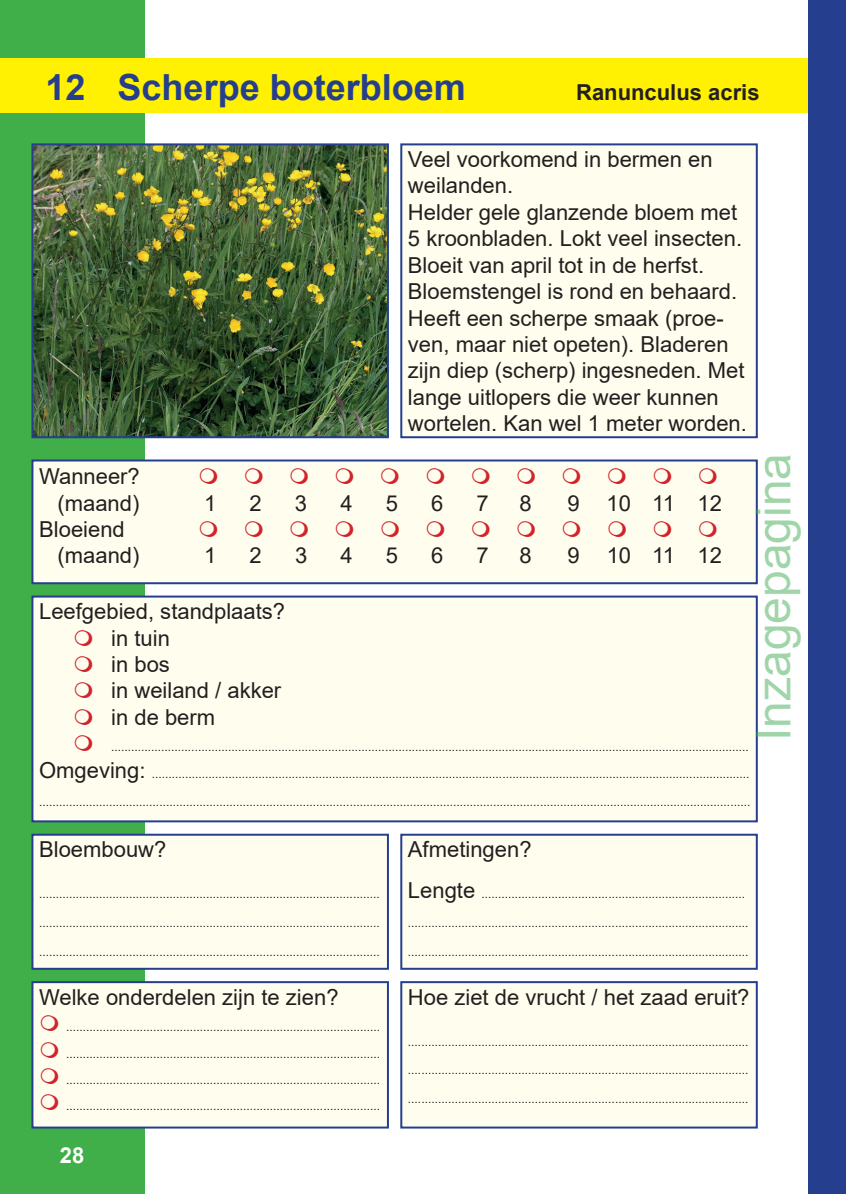
<style>
.page{position:relative;width:846px;height:1194px;background:#fff}
.page>*{position:absolute;margin:0;border:0;box-sizing:border-box;transform-origin:0 0}
.t1{font:48px "Arial";color:rgb(64 171 84/.5)}
.t2{font:700 36px "Arial";color:#253f8e}
.t3{font:22px/26.4px "Arial";color:#231f20}
.t4{font:700 22px "Arial";color:#231f20}
.t5{font:700 22px "Arial";color:#fff}
.t6{font:12px/26.4px "Arial";color:#231f20;text-align:justify}
.s1{font-size:22px}
</style>
<div class="page">
<div style="left:0;top:0;width:145px;height:1194px;background:#40ae49"></div>
<div style="left:0;top:58px;width:845px;height:55px;background:#fff101"></div>
<div style="left:32px;top:460px;width:724px;height:123px;background:#fffdee"></div>
<div style="left:31px;top:459px;width:726px;height:125px;border:2px solid #253f8e"></div>
<div style="left:32px;top:597px;width:724px;height:224px;background:#fffdee"></div>
<div style="left:31px;top:596px;width:726px;height:226px;border:2px solid #253f8e"></div>
<div style="left:32px;top:835px;width:356px;height:134px;background:#fffdee"></div>
<div style="left:31px;top:834px;width:358px;height:136px;border:2px solid #253f8e"></div>
<div style="left:32px;top:982px;width:356px;height:145px;background:#fffdee"></div>
<div style="left:31px;top:981px;width:358px;height:147px;border:2px solid #253f8e"></div>
<div style="left:401px;top:835px;width:355px;height:134px;background:#fffdee"></div>
<div style="left:400px;top:834px;width:357px;height:136px;border:2px solid #253f8e"></div>
<div style="left:401px;top:982px;width:355px;height:145px;background:#fffdee"></div>
<div style="left:400px;top:981px;width:357px;height:147px;border:2px solid #253f8e"></div>
<div style="left:808px;top:0;width:37px;height:1194px;background:#253f8e"></div>
<div style="left:401px;top:144px;width:355px;height:293px;background:#fffdee"></div>
<div style="left:400px;top:143px;width:357px;height:295px;border:2px solid #253f8e"></div>
<img style="left:34px;top:146px;width:352px;height:289px">
<div style="left:31px;top:143px;width:358px;height:295px;border:2px solid #253f8e"></div>
<h2 class="t2" style="left:45px;top:62px;width:422px">12 Scherpe boterbloem</h2>
<h3 class="t4" style="left:576px;top:77px;width:185px">Ranunculus acris</h3>
<p class="t3" style="left:408px;top:146px;width:340px">Veel voorkomend in bermen en weilanden.<br>Helder gele glanzende bloem met<br>5 kroonbladen. Lokt veel insecten.<br>Bloeit van april tot in de herfst.<br>Bloemstengel is rond en behaard.<br>Heeft een scherpe smaak (proe&shy;ven, maar niet opeten). Bladeren zijn diep (scherp) ingesneden. Met lange uitlopers die weer kunnen wortelen. Kan wel 1 meter worden.</p>
<h1 class="t1" style="left:740px;top:741px;width:290px;rotate:-90deg">Inzagepagina</h1>
<h3 class="t3" style="left:39px;top:463px;width:102px;text-align:right">Wanneer? (maand)</h3>
<h3 class="t3" style="left:204px;top:489px;width:14px">1</h3>
<h3 class="t3" style="left:249px;top:489px;width:14px">2</h3>
<h3 class="t3" style="left:295px;top:489px;width:14px">3</h3>
<h3 class="t3" style="left:340px;top:489px;width:14px">4</h3>
<h3 class="t3" style="left:385px;top:489px;width:14px">5</h3>
<h3 class="t3" style="left:431px;top:489px;width:14px">6</h3>
<h3 class="t3" style="left:476px;top:489px;width:14px">7</h3>
<h3 class="t3" style="left:519px;top:489px;width:14px">8</h3>
<h3 class="t3" style="left:567px;top:489px;width:156px">9 10 11 12</h3>
<h3 class="t3" style="left:58px;top:516px;width:83px;text-indent:-18px">Bloeiend (maand)</h3>
<h3 class="t3" style="left:204px;top:542px;width:14px">1</h3>
<h3 class="t3" style="left:249px;top:542px;width:14px">2</h3>
<h3 class="t3" style="left:295px;top:542px;width:14px">3</h3>
<h3 class="t3" style="left:340px;top:542px;width:14px">4</h3>
<h3 class="t3" style="left:385px;top:542px;width:14px">5</h3>
<h3 class="t3" style="left:431px;top:542px;width:14px">6</h3>
<h3 class="t3" style="left:476px;top:542px;width:14px">7</h3>
<h3 class="t3" style="left:519px;top:542px;width:14px">8</h3>
<h3 class="t3" style="left:567px;top:542px;width:156px">9 10 11 12</h3>
<h3 class="t3" style="left:111px;top:598px;width:175px;text-indent:-72px">Leefgebied, standplaats? in tuin<br>in bos<br>in weiland / akker in de berm</h3>
<p class="t6" style="left:111px;top:734px;width:639px">...............................................................................................................................................................................................</p>
<p class="t6" style="left:39px;top:760px;width:711px"><span class="s1">Omgeving:</span> ...................................................................................................................................................................................</p>
<p class="t6" style="left:39px;top:789px;width:712px">.....................................................................................................................................................................................................................</p>
<h3 class="t3" style="left:39px;top:836px;width:129px">Bloembouw?</h3>
<p class="t6" style="left:39px;top:881px;width:342px">......................................................................................................</p>
<p class="t6" style="left:39px;top:909px;width:342px">......................................................................................................</p>
<p class="t6" style="left:39px;top:938px;width:342px">......................................................................................................</p>
<h3 class="t3" style="left:39px;top:984px;width:301px">Welke onderdelen zijn te zien?</h3>
<p class="t6" style="left:66px;top:1014px;width:315px">.............................................................................................. .............................................................................................. ..............................................................................................</p>
<p class="t6" style="left:66px;top:1093px;width:315px">..............................................................................................</p>
<h3 class="t3" style="left:408px;top:836px;width:125px">Afmetingen?</h3>
<p class="t6" style="left:408px;top:881px;width:338px"><span class="s1">Lengte</span> ...............................................................................</p>
<p class="t6" style="left:408px;top:909px;width:342px">......................................................................................................</p>
<p class="t6" style="left:408px;top:938px;width:342px">......................................................................................................</p>
<h3 class="t3" style="left:408px;top:984px;width:343px">Hoe ziet de vrucht / het zaad eruit?</h3>
<p class="t6" style="left:408px;top:1028px;width:342px">......................................................................................................</p>
<p class="t6" style="left:408px;top:1057px;width:342px">......................................................................................................</p>
<p class="t6" style="left:408px;top:1086px;width:342px">......................................................................................................</p>
<h3 class="t5" style="left:60px;top:1140px;width:26px">28</h3>
</div>
